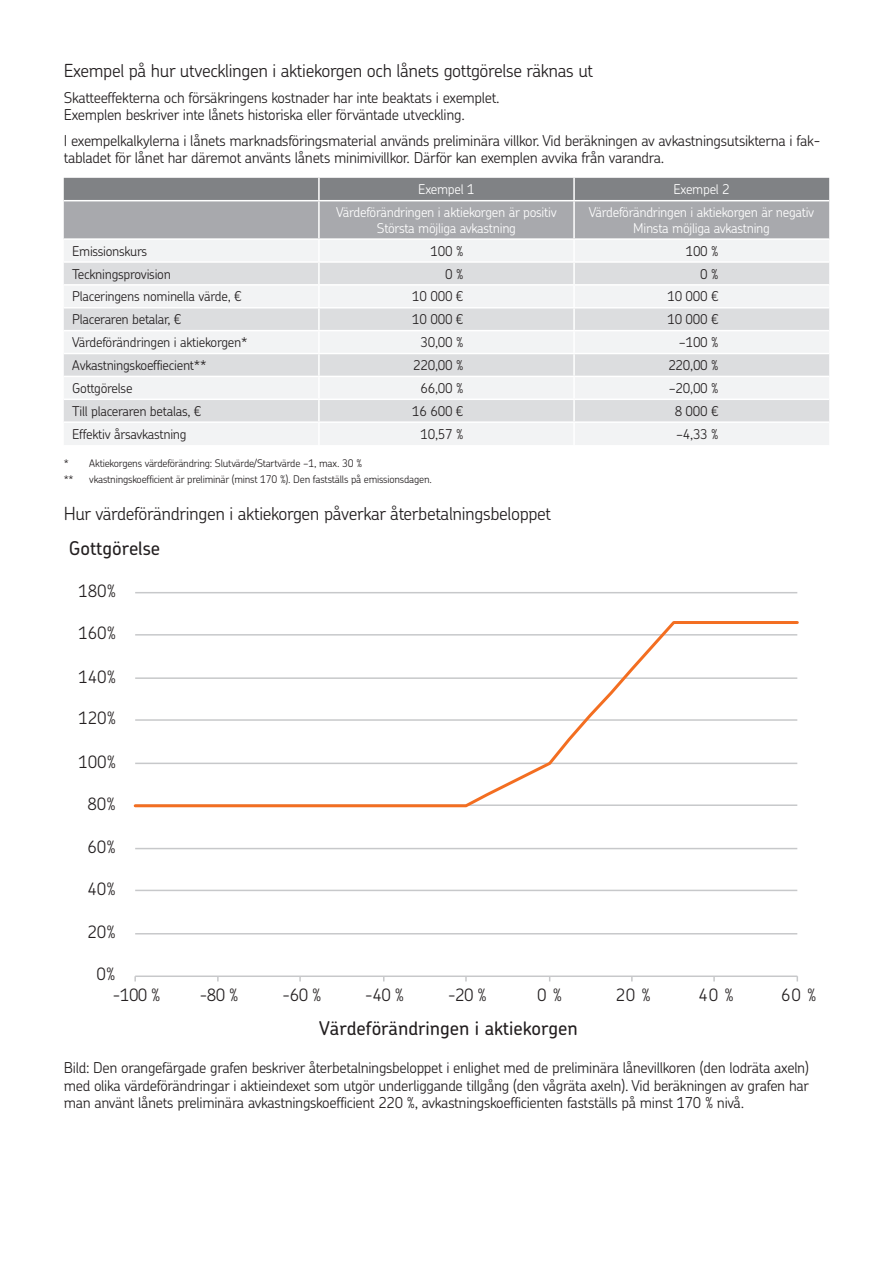
<style>
.page{position:relative;width:893px;height:1263px;background:#fff}
.page>*{position:absolute;margin:0;border:0;box-sizing:border-box;transform-origin:0 0}
.t1{font:500 18.9px "OP Chevin Pro";letter-spacing:-.005em;color:#231f20}
.t2{font:300 18px "OP Chevin Pro";letter-spacing:-.02em;color:#231f20}
.t3{font:300 17.1px "OP Chevin Pro";letter-spacing:-.005em;color:#231f20}
.t4{font:300 15px/17.2px "OP Chevin Pro";letter-spacing:-.02em;color:#231f20}
.t5{font:300 13.5px "OP Chevin Pro";letter-spacing:-.02em;color:#231f20}
.t6{font:300 13.5px/15.5px "OP Chevin Pro";letter-spacing:-.02em;color:#fff;text-align:center}
.t7{font:300 10.5px/15.6px "OP Chevin Pro";letter-spacing:-.02em;color:#231f20}
</style>
<div class="page">
<svg style="left:64px;top:178px;width:765px;height:60px;background:#999b9e"></svg>
<div style="left:64px;top:240px;width:765px;height:205px;background:#f2f3f4"></div>
<div style="left:64px;top:263px;width:765px;height:21px;background:#dcdddf"></div>
<svg style="left:64px;top:308px;width:765px;height:113px;fill:#dcdddf"></svg>
<hr style="left:318px;top:178px;width:2px;height:22px;background:#fff">
<hr style="left:573px;top:178px;width:2px;height:22px;background:#fff">
<hr style="left:64px;top:200px;width:255px;height:1px;background:#fff">
<hr style="left:319px;top:200px;width:255px;height:1px;background:#fff">
<hr style="left:318px;top:201px;width:2px;height:37px;background:#fff">
<hr style="left:574px;top:200px;width:255px;height:1px;background:#fff">
<hr style="left:573px;top:201px;width:2px;height:37px;background:#fff">
<hr style="left:318px;top:240px;width:2px;height:21px;background:#fff">
<hr style="left:573px;top:240px;width:2px;height:21px;background:#fff">
<hr style="left:64px;top:261px;width:255px;height:2px;background:#fff">
<hr style="left:319px;top:261px;width:255px;height:2px;background:#fff">
<hr style="left:318px;top:263px;width:2px;height:21px;background:#fff">
<hr style="left:574px;top:261px;width:255px;height:2px;background:#fff">
<hr style="left:573px;top:263px;width:2px;height:21px;background:#fff">
<hr style="left:64px;top:284px;width:255px;height:2px;background:#fff">
<hr style="left:319px;top:284px;width:255px;height:2px;background:#fff">
<hr style="left:318px;top:286px;width:2px;height:21px;background:#fff">
<hr style="left:574px;top:284px;width:255px;height:2px;background:#fff">
<hr style="left:573px;top:286px;width:2px;height:21px;background:#fff">
<hr style="left:64px;top:307px;width:255px;height:1px;background:#fff">
<hr style="left:319px;top:307px;width:255px;height:1px;background:#fff">
<hr style="left:318px;top:308px;width:2px;height:22px;background:#fff">
<hr style="left:574px;top:307px;width:255px;height:1px;background:#fff">
<hr style="left:573px;top:308px;width:2px;height:22px;background:#fff">
<hr style="left:64px;top:330px;width:255px;height:1px;background:#fff">
<hr style="left:319px;top:330px;width:255px;height:1px;background:#fff">
<hr style="left:318px;top:331px;width:2px;height:22px;background:#fff">
<hr style="left:574px;top:330px;width:255px;height:1px;background:#fff">
<hr style="left:573px;top:331px;width:2px;height:22px;background:#fff">
<hr style="left:64px;top:353px;width:255px;height:1px;background:#fff">
<hr style="left:319px;top:353px;width:255px;height:1px;background:#fff">
<hr style="left:318px;top:354px;width:2px;height:22px;background:#fff">
<hr style="left:574px;top:353px;width:255px;height:1px;background:#fff">
<hr style="left:573px;top:354px;width:2px;height:22px;background:#fff">
<hr style="left:64px;top:376px;width:255px;height:1px;background:#fff">
<hr style="left:319px;top:376px;width:255px;height:1px;background:#fff">
<hr style="left:318px;top:377px;width:2px;height:21px;background:#fff">
<hr style="left:574px;top:376px;width:255px;height:1px;background:#fff">
<hr style="left:573px;top:377px;width:2px;height:21px;background:#fff">
<hr style="left:64px;top:398px;width:255px;height:2px;background:#fff">
<hr style="left:319px;top:398px;width:255px;height:2px;background:#fff">
<hr style="left:318px;top:400px;width:2px;height:21px;background:#fff">
<hr style="left:574px;top:398px;width:255px;height:2px;background:#fff">
<hr style="left:573px;top:400px;width:2px;height:21px;background:#fff">
<hr style="left:64px;top:421px;width:255px;height:2px;background:#fff">
<hr style="left:319px;top:421px;width:255px;height:2px;background:#fff">
<hr style="left:318px;top:423px;width:2px;height:22px;background:#fff">
<hr style="left:574px;top:421px;width:255px;height:2px;background:#fff">
<hr style="left:573px;top:423px;width:2px;height:22px;background:#fff">
<hr style="left:135px;top:933px;width:662px;height:1px;background:#c7c8ca">
<hr style="left:135px;top:890px;width:662px;height:1px;background:#c7c8ca">
<hr style="left:135px;top:848px;width:662px;height:1px;background:#c7c8ca">
<hr style="left:135px;top:592px;width:662px;height:1px;background:#c7c8ca">
<hr style="left:135px;top:975px;width:662px;height:2px;background:#c7c8ca">
<svg style="left:133px;top:621px;width:666px;height:187px"></svg>
<p class="t2" style="left:64px;top:59px;width:531px">Exempel på hur utvecklingen i aktiekorgen och lånets gottgörelse räknas ut</p>
<p class="t4" style="left:64px;top:88px;width:437px">Skatteeffekterna och försäkringens kostnader har inte beaktats i exemplet.<br>Exemplen beskriver inte lånets historiska eller förväntade utveckling.</p>
<p class="t4" style="left:64px;top:131px;width:758px">I exempelkalkylerna i lånets marknadsföringsmaterial används preliminära villkor. Vid beräkningen av avkastningsutsikterna i fak&shy;tabladet för lånet har däremot använts lånets minimivillkor. Därför kan exemplen avvika från varandra.</p>
<p class="t6" style="left:418px;top:181px;width:58px">Exempel 1</p>
<p class="t6" style="left:673px;top:181px;width:58px">Exempel 2</p>
<p class="t6" style="left:336px;top:204px;width:222px">Värdeförändringen i aktiekorgen är positiv<br>Största möjliga avkastning</p>
<p class="t6" style="left:589px;top:204px;width:227px">Värdeförändringen i aktiekorgen är negativ<br>Minsta möjliga avkastning</p>
<p class="t5" style="left:72px;top:242px;width:77px">Emissionskurs</p>
<p class="t5" style="left:431px;top:242px;width:34px">100 %</p>
<p class="t5" style="left:686px;top:242px;width:34px">100 %</p>
<p class="t5" style="left:72px;top:264px;width:100px">Teckningsprovision</p>
<p class="t5" style="left:445px;top:264px;width:20px">0 %</p>
<p class="t5" style="left:700px;top:264px;width:20px">0 %</p>
<p class="t5" style="left:72px;top:287px;width:171px">Placeringens nominella värde, €</p>
<p class="t5" style="left:412px;top:287px;width:53px">10 000 €</p>
<p class="t5" style="left:667px;top:287px;width:53px">10 000 €</p>
<p class="t5" style="left:72px;top:310px;width:111px">Placeraren betalar, €</p>
<p class="t5" style="left:412px;top:310px;width:53px">10 000 €</p>
<p class="t5" style="left:667px;top:310px;width:53px">10 000 €</p>
<p class="t5" style="left:72px;top:333px;width:177px">Värdeförändringen i aktiekorgen*</p>
<p class="t5" style="left:420px;top:333px;width:45px">30,00 %</p>
<p class="t5" style="left:679px;top:333px;width:41px">−100 %</p>
<p class="t5" style="left:72px;top:356px;width:136px">Avkastningskoeffiecient**</p>
<p class="t5" style="left:413px;top:356px;width:52px">220,00 %</p>
<p class="t5" style="left:668px;top:356px;width:52px">220,00 %</p>
<p class="t5" style="left:72px;top:379px;width:62px">Gottgörelse</p>
<p class="t5" style="left:420px;top:379px;width:45px">66,00 %</p>
<p class="t5" style="left:669px;top:379px;width:51px">−20,00 %</p>
<p class="t5" style="left:72px;top:402px;width:131px">Till placeraren betalas, €</p>
<p class="t5" style="left:412px;top:402px;width:53px">16 600 €</p>
<p class="t5" style="left:675px;top:402px;width:45px">8 000 €</p>
<p class="t5" style="left:72px;top:425px;width:116px">Effektiv årsavkastning</p>
<p class="t5" style="left:420px;top:425px;width:45px">10,57 %</p>
<p class="t5" style="left:676px;top:425px;width:44px">−4,33 %</p>
<p class="t7" style="left:64px;top:455px;width:300px">* Aktiekorgens värdeförändring: Slutvärde/Startvärde −1, max. 30 % **</p>
<p class="t7" style="left:89px;top:471px;width:344px">vkastningskoefficient är preliminär (minst 170 %). Den fastställs på emissionsdagen.</p>
<p class="t2" style="left:64px;top:501px;width:489px">Hur värdeförändringen i aktiekorgen påverkar återbetalningsbeloppet</p>
<p class="t1" style="left:69px;top:536px;width:93px">Gottgörelse</p>
<p class="t3" style="left:78px;top:580px;width:39px">180%</p>
<p class="t3" style="left:78px;top:621px;width:39px">160%</p>
<p class="t3" style="left:78px;top:665px;width:39px">140%</p>
<p class="t3" style="left:78px;top:707px;width:39px">120%</p>
<p class="t3" style="left:78px;top:750px;width:39px">100%</p>
<p class="t3" style="left:88px;top:792px;width:30px">80%</p>
<p class="t3" style="left:88px;top:835px;width:30px">60%</p>
<p class="t3" style="left:88px;top:877px;width:30px">40%</p>
<p class="t3" style="left:88px;top:920px;width:30px">20%</p>
<p class="t3" style="left:97px;top:962px;width:20px">0%</p>
<p class="t3" style="left:112px;top:983px;width:50px">-100 %</p>
<p class="t3" style="left:199px;top:983px;width:41px">-80 %</p>
<p class="t3" style="left:282px;top:983px;width:41px">-60 %</p>
<p class="t3" style="left:365px;top:983px;width:41px">-40 %</p>
<p class="t3" style="left:448px;top:983px;width:41px">-20 %</p>
<p class="t3" style="left:537px;top:983px;width:27px">0 %</p>
<p class="t3" style="left:616px;top:983px;width:37px">20 %</p>
<p class="t3" style="left:698px;top:983px;width:37px">40 %</p>
<p class="t3" style="left:781px;top:983px;width:37px">60 %</p>
<p class="t1" style="left:319px;top:1015px;width:260px">Värdeförändringen i aktiekorgen</p>
<p class="t4" style="left:64px;top:1059px;width:747px;text-align:justify">Bild: Den orangefärgade grafen beskriver återbetalningsbeloppet i enlighet med de preliminära lånevillkoren (den lodräta axeln) med olika värdeförändringar i aktieindexet som utgör underliggande tillgång (den vågräta axeln). Vid beräkningen av grafen har man använt lånets preliminära avkastningskoefficient 220 %, avkastningskoefficienten fastställs på minst 170 % nivå.</p>
</div>
